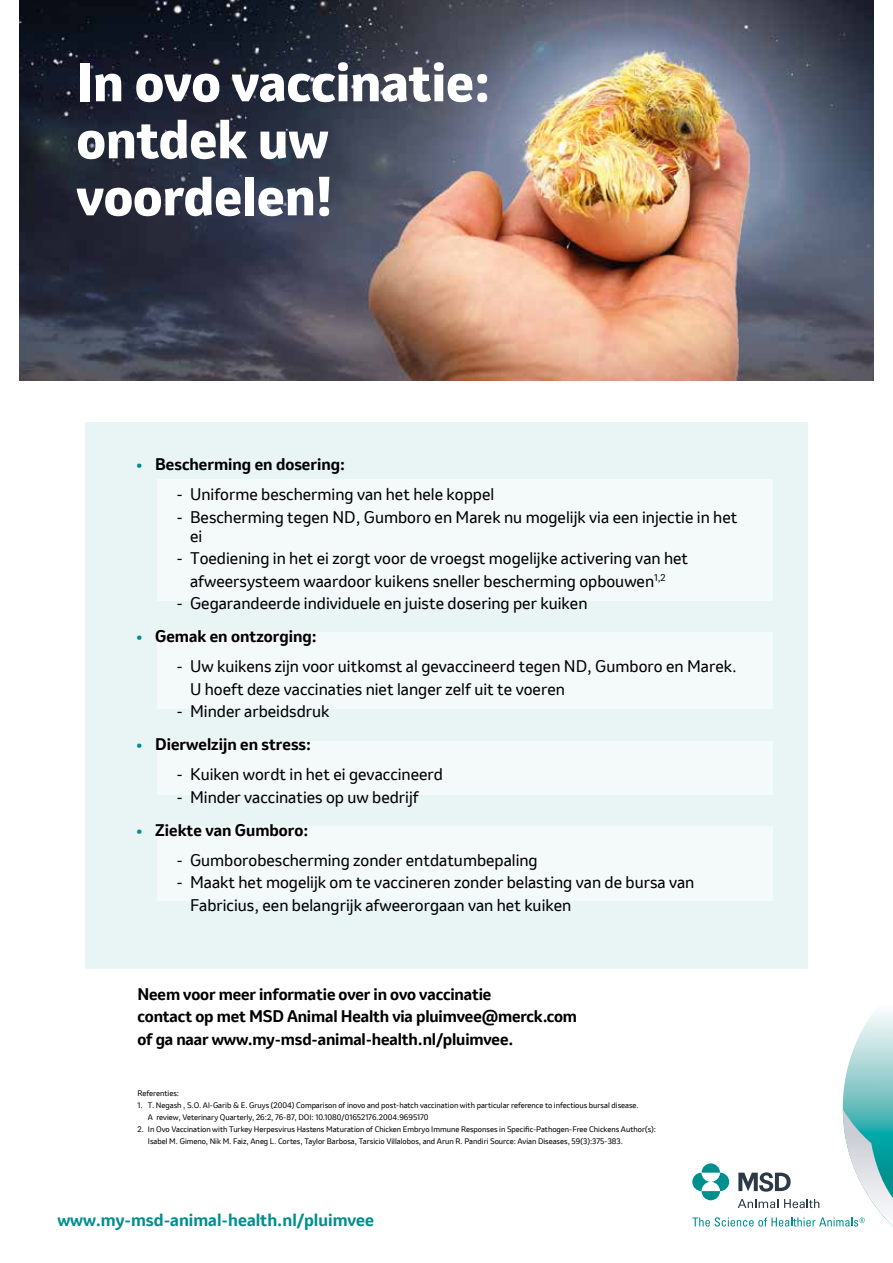
<style>
.page{position:relative;width:893px;height:1263px;background:#fff}
.page>*{position:absolute;margin:0;border:0;box-sizing:border-box;transform-origin:0 0}
.t1{font:800 51px/57px "Invention";color:#fff}
.t2{font:700 16.5px "Invention";color:#008e8e}
.t3{font:15.75px/22.5px "Invention";color:#000}
.t4{font:700 15.75px/22.5px "Invention";letter-spacing:-.01em;color:#000}
.t5{font:7.5px/12px "Invention";color:#000}
.s1{color:#008e8e}
</style>
<div class="page">
<div style="left:85px;top:422px;width:723px;height:546px;background:#e9f4f5"></div>
<div style="left:157px;top:632px;width:616px;height:77px;background:#f4f9fa"></div>
<div style="left:157px;top:479px;width:616px;height:122px;background:#f4f9fa"></div>
<div style="left:157px;top:741px;width:616px;height:53px;background:#f4f9fa"></div>
<div style="left:157px;top:826px;width:616px;height:75px;background:#f4f9fa"></div>
<svg style="left:692px;top:968px;width:201px;height:259px"></svg>
<img style="left:19px;top:0;width:855px;height:381px">
<h1 class="t1" style="left:77px;top:54px;width:415px">In ovo vaccinatie: ontdek uw voordelen!</h1>
<p class="t4" style="left:136px;top:453px;width:211px"><span class="s1">•</span> Bescherming en dosering:</p>
<p class="t3" style="left:177px;top:483px;width:319px">- Uniforme bescherming van het hele koppel</p>
<p class="t3" style="left:190px;top:507px;width:549px;line-height:18.9px;text-indent:-13px">- Bescherming tegen ND, Gumboro en Marek nu mogelijk via een injectie in het ei</p>
<p class="t3" style="left:177px;top:547px;width:513px;text-align:center">- Toediening in het ei zorgt voor de vroegst mogelijke activering van het afweersysteem waardoor kuikens sneller bescherming opbouwen<sup>1,2</sup></p>
<p class="t3" style="left:177px;top:592px;width:412px">- Gegarandeerde individuele en juiste dosering per kuiken</p>
<p class="t4" style="left:136px;top:625px;width:182px"><span class="s1">•</span> Gemak en ontzorging:</p>
<p class="t3" style="left:190px;top:655px;width:548px;text-indent:-13px">- Uw kuikens zijn voor uitkomst al gevaccineerd tegen ND, Gumboro en Marek.<br>U hoeft deze vaccinaties niet langer zelf uit te voeren</p>
<p class="t3" style="left:177px;top:700px;width:154px">- Minder arbeidsdruk</p>
<p class="t4" style="left:136px;top:733px;width:177px"><span class="s1">•</span> Dierwelzijn en stress:</p>
<p class="t3" style="left:177px;top:763px;width:268px">- Kuiken wordt in het ei gevaccineerd</p>
<p class="t3" style="left:177px;top:786px;width:244px">- Minder vaccinaties op uw bedrijf</p>
<p class="t4" style="left:136px;top:819px;width:174px"><span class="s1">•</span> Ziekte van Gumboro:</p>
<p class="t3" style="left:177px;top:849px;width:363px">- Gumborobescherming zonder entdatumbepaling</p>
<p class="t3" style="left:190px;top:871px;width:506px;text-indent:-13px">- Maakt het mogelijk om te vaccineren zonder belasting van de bursa van<br>Fabricius, een belangrijk afweerorgaan van het kuiken</p>
<p class="t4" style="left:137px;top:982px;width:441px">Neem voor meer informatie over in ovo vaccinatie<br>contact op met MSD Animal Health via pluimvee@merck.com of ga naar www.my-msd-animal-health.nl/pluimvee.</p>
<p class="t5" style="left:137px;top:1087px;width:43px">Referenties:</p>
<p class="t5" style="left:148px;top:1099px;width:492px;text-indent:-10px">1. T. Negash , S.O. Al‐Garib &amp; E. Gruys (2004) Comparison of inovo and post‐hatch vaccination with particular reference to infectious bursal disease.<br>A review, Veterinary Quarterly, 26:2, 76-87, DOI: 10.1080/01652176.2004.9695170</p>
<p class="t5" style="left:148px;top:1123px;width:510px;text-indent:-10px">2. In Ovo Vaccination with Turkey Herpesvirus Hastens Maturation of Chicken Embryo Immune Responses in Specific-Pathogen-Free Chickens Author(s):<br>Isabel M. Gimeno, Nik M. Faiz, Aneg L. Cortes, Taylor Barbosa, Tarsicio Villalobos, and Arun R. Pandiri Source: Avian Diseases, 59(3):375-383.</p>
<p class="t2" style="left:57px;top:1208px;width:318px">www.my-msd-animal-health.nl/pluimvee</p>
</div>
